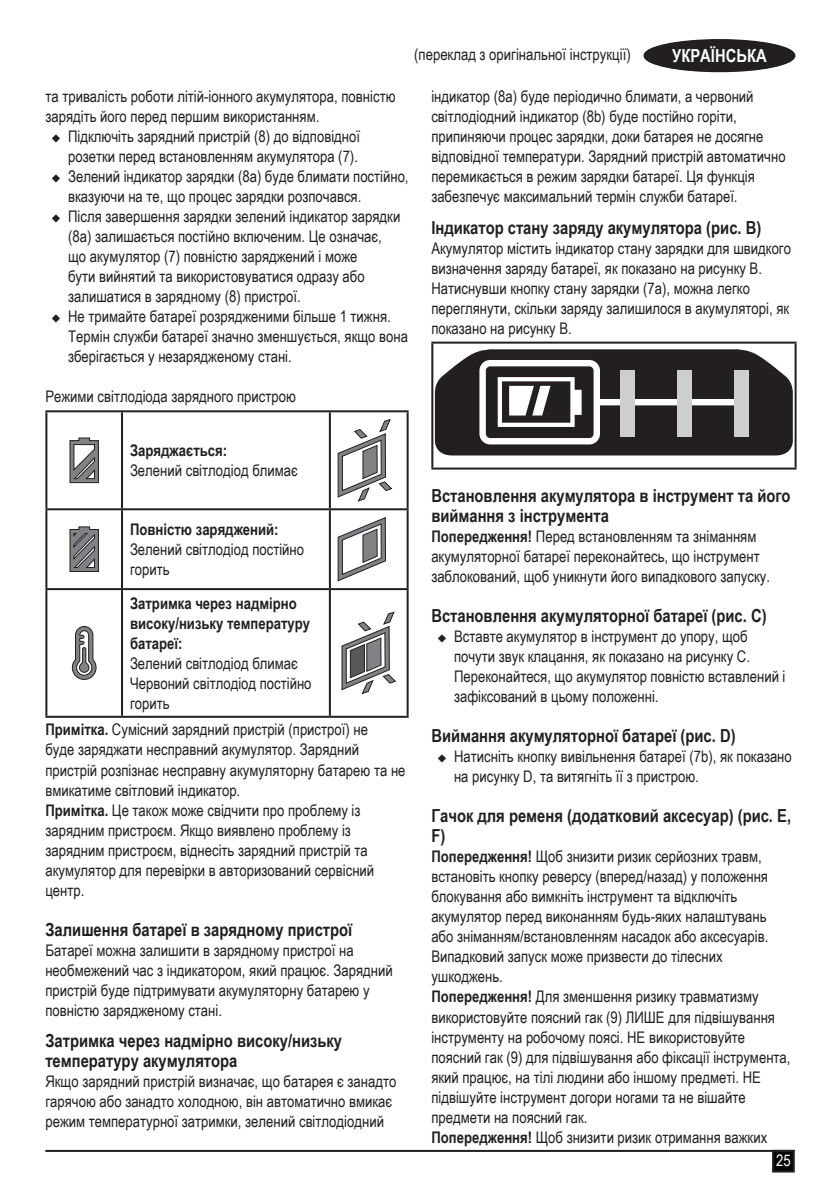
<style>
.page{position:relative;width:840px;height:1191px;background:#fff}
.page>*{position:absolute;margin:0;border:0;box-sizing:border-box;transform-origin:0 0}
.t1{font:700 18px/20px "Arial Narrow";color:#231f20}
.t2{font:700 18px "Arial Narrow";color:#fff}
.body{font:16px/20px "Arial Narrow";color:#231f20}
.bullet1{font:16px/20px "Arial Narrow";color:#231f20}
.body-2{font:700 16px/20px "Arial Narrow";color:#231f20}
.t3{font:16px "Arial Narrow";color:#fff}
.s1{font-weight:700}
</style>
<div class="page">
<hr style="left:45px;top:1149px;width:749px;height:2px;background:#231f20">
<div style="left:772px;top:1150px;width:21px;height:21px;background:#060606"></div>
<div style="left:771px;top:1149px;width:23px;height:23px;border:2px solid #231f20"></div>
<div style="left:643px;top:39px;width:152px;height:33px;border:2px solid #231f20;border-radius:50%"></div>
<div style="left:644px;top:40px;width:150px;height:31px;background:#231f20;border-radius:50%"></div>
<div style="left:644px;top:40px;width:150px;height:31px;border:1px solid #231f20;border-radius:50%"></div>
<hr style="left:45px;top:410px;width:77px;height:2px;background:#231f20">
<hr style="left:45px;top:412px;width:2px;height:96px;background:#231f20">
<hr style="left:122px;top:410px;width:208px;height:2px;background:#231f20">
<hr style="left:121px;top:412px;width:2px;height:96px;background:#231f20">
<hr style="left:330px;top:410px;width:78px;height:2px;background:#231f20">
<hr style="left:329px;top:412px;width:2px;height:96px;background:#231f20">
<hr style="left:406px;top:412px;width:2px;height:96px;background:#231f20">
<hr style="left:45px;top:508px;width:77px;height:2px;background:#231f20">
<hr style="left:45px;top:510px;width:2px;height:78px;background:#231f20">
<hr style="left:122px;top:508px;width:208px;height:2px;background:#231f20">
<hr style="left:121px;top:510px;width:2px;height:78px;background:#231f20">
<hr style="left:330px;top:508px;width:78px;height:2px;background:#231f20">
<hr style="left:329px;top:510px;width:2px;height:78px;background:#231f20">
<hr style="left:406px;top:510px;width:2px;height:78px;background:#231f20">
<hr style="left:45px;top:588px;width:77px;height:2px;background:#231f20">
<hr style="left:45px;top:590px;width:2px;height:126px;background:#231f20">
<hr style="left:122px;top:588px;width:208px;height:2px;background:#231f20">
<hr style="left:121px;top:590px;width:2px;height:126px;background:#231f20">
<hr style="left:330px;top:588px;width:78px;height:2px;background:#231f20">
<hr style="left:329px;top:590px;width:2px;height:126px;background:#231f20">
<hr style="left:406px;top:590px;width:2px;height:126px;background:#231f20">
<hr style="left:45px;top:716px;width:77px;height:2px;background:#231f20">
<hr style="left:122px;top:716px;width:208px;height:2px;background:#231f20">
<hr style="left:330px;top:716px;width:78px;height:2px;background:#231f20">
<svg style="left:69px;top:437px;width:30px;height:46px"></svg>
<svg style="left:337px;top:419px;width:55px;height:83px"></svg>
<svg style="left:69px;top:526px;width:30px;height:46px"></svg>
<svg style="left:337px;top:517px;width:49px;height:64px"></svg>
<svg style="left:72px;top:626px;width:24px;height:54px"></svg>
<svg style="left:341px;top:611px;width:55px;height:83px"></svg>
<hr style="left:431px;top:342px;width:365px;height:2px;background:#231f20">
<hr style="left:431px;top:344px;width:2px;height:123px;background:#231f20">
<hr style="left:794px;top:344px;width:2px;height:123px;background:#231f20">
<hr style="left:431px;top:467px;width:365px;height:2px;background:#231f20">
<svg style="left:434px;top:349px;width:358px;height:106px"></svg>
<div style="left:620px;top:370px;width:14px;height:66px;background:#cdced0"></div>
<div style="left:677px;top:370px;width:14px;height:66px;background:#cdced0"></div>
<div style="left:733px;top:370px;width:14px;height:66px;background:#cdced0"></div>
<p class="body" style="left:414px;top:43px;width:218px">(переклад з оригінальної інструкції)</p>
<p class="t2" style="left:671px;top:42px;width:96px">УКРАЇНСЬКА</p>
<p class="bullet1" style="left:45px;top:86px;width:351px">та тривалість роботи літій-іонного акумулятора, повністю зарядіть його перед першим використанням.</p>
<p class="bullet1" style="left:51px;top:126px;width:310px;text-align:right">◆ Підключіть зарядний пристрій (8) до відповідної розетки перед встановленням акумулятора (7).</p>
<p class="bullet1" style="left:68px;top:166px;width:342px;text-indent:-17px">◆ Зелений індикатор зарядки (8a) буде блимати постійно, вказуючи на те, що процес зарядки розпочався.</p>
<p class="bullet1" style="left:68px;top:206px;width:333px;text-indent:-17px">◆ Після завершення зарядки зелений індикатор зарядки (8a) залишається постійно включеним. Це означає, що акумулятор (7) повністю заряджений і може<br>бути вийнятий та використовуватися одразу або залишатися в зарядному (8) пристрої.</p>
<p class="bullet1" style="left:68px;top:306px;width:341px;text-indent:-17px">◆ Не тримайте батареї розрядженими більше 1 тижня.<br>Термін служби батареї значно зменшується, якщо вона зберігається у незарядженому стані.</p>
<p class="body" style="left:45px;top:386px;width:252px">Режими світлодіода зарядного пристрою</p>
<p class="body-2" style="left:130px;top:440px;width:99px">Заряджається:</p>
<p class="body" style="left:130px;top:460px;width:169px">Зелений світлодіод блимає</p>
<p class="body-2" style="left:130px;top:518px;width:150px">Повністю заряджений:</p>
<p class="body" style="left:130px;top:539px;width:175px">Зелений світлодіод постійно горить</p>
<p class="body-2" style="left:130px;top:592px;width:182px">Затримка через надмірно високу/низьку температуру батареї:</p>
<p class="body" style="left:130px;top:652px;width:169px">Зелений світлодіод блимає</p>
<p class="body" style="left:130px;top:672px;width:183px">Червоний світлодіод постійно горить</p>
<p class="body" style="left:45px;top:719px;width:361px"><span class="s1">Примітка.</span> Сумісний зарядний пристрій (пристрої) не<br>буде заряджати несправний акумулятор. Зарядний пристрій розпізнає несправну акумуляторну батарею та не вмикатиме світловий індикатор.</p>
<p class="body" style="left:45px;top:799px;width:330px"><span class="s1">Примітка.</span> Це також може свідчити про проблему із зарядним пристроєм. Якщо виявлено проблему із зарядним пристроєм, віднесіть зарядний пристрій та акумулятор для перевірки в авторизований сервісний центр.</p>
<p class="t1" style="left:45px;top:918px;width:308px">Залишення батареї в зарядному пристрої</p>
<p class="body" style="left:45px;top:939px;width:348px">Батареї можна залишити в зарядному пристрої на необмежений час з індикатором, який працює. Зарядний пристрій буде підтримувати акумуляторну батарею у повністю зарядженому стані.</p>
<p class="t1" style="left:45px;top:1030px;width:298px">Затримка через надмірно високу/низьку температуру акумулятора</p>
<p class="body" style="left:45px;top:1071px;width:352px">Якщо зарядний пристрій визначає, що батарея є занадто гарячою або занадто холодною, він автоматично вмикає режим температурної затримки, зелений світлодіодний</p>
<p class="body" style="left:431px;top:86px;width:355px">індикатор (8a) буде періодично блимати, а червоний світлодіодний індикатор (8b) буде постійно горіти, припиняючи процес зарядки, доки батарея не досягне відповідної температури. Зарядний пристрій автоматично перемикається в режим зарядки батареї. Ця функція забезпечує максимальний термін служби батареї.</p>
<p class="t1" style="left:431px;top:216px;width:331px">Індикатор стану заряду акумулятора (рис. B)</p>
<p class="body" style="left:431px;top:237px;width:361px">Акумулятор містить індикатор стану зарядки для швидкого визначення заряду батареї, як показано на рисунку B.<br>Натиснувши кнопку стану зарядки (7a), можна легко переглянути, скільки заряду залишилося в акумуляторі, як показано на рисунку B.</p>
<p class="t1" style="left:431px;top:484px;width:360px">Встановлення акумулятора в інструмент та його виймання з інструмента</p>
<p class="body" style="left:431px;top:525px;width:340px"><span class="s1">Попередження!</span> Перед встановленням та зніманням акумуляторної батареї переконайтесь, що інструмент заблокований, щоб уникнути його випадкового запуску.</p>
<p class="t1" style="left:431px;top:605px;width:336px">Встановлення акумуляторної батареї (рис. C)</p>
<p class="bullet1" style="left:454px;top:626px;width:333px;text-indent:-17px">◆ Вставте акумулятор в інструмент до упору, щоб почути звук клацання, як показано на рисунку С.<br>Переконайтеся, що акумулятор повністю вставлений і зафіксований в цьому положенні.</p>
<p class="t1" style="left:431px;top:725px;width:305px">Виймання акумуляторної батареї (рис. D)</p>
<p class="bullet1" style="left:454px;top:746px;width:339px;text-indent:-17px">◆ Натисніть кнопку вивільнення батареї (7b), як показано на рисунку D, та витягніть її з пристрою.</p>
<p class="t1" style="left:431px;top:805px;width:361px">Гачок для ременя (додатковий аксесуар) (рис. E,<br>F)</p>
<p class="body" style="left:431px;top:846px;width:338px"><span class="s1">Попередження!</span> Щоб знизити ризик серйозних травм, встановіть кнопку реверсу (вперед/назад) у положення блокування або вимкніть інструмент та відключіть акумулятор перед виконанням будь-яких налаштувань або зніманням/встановленням насадок або аксесуарів.<br>Випадковий запуск може призвести до тілесних ушкоджень.</p>
<p class="body" style="left:431px;top:986px;width:360px"><span class="s1">Попередження!</span> Для зменшення ризику травматизму використовуйте поясний гак (9) ЛИШЕ для підвішування інструменту на робочому поясі. НЕ використовуйте поясний гак (9) для підвішування або фіксації інструмента, який працює, на тілі людини або іншому предметі. НЕ підвішуйте інструмент догори ногами та не вішайте предмети на поясний гак.</p>
<p class="body" style="left:431px;top:1126px;width:337px"><span class="s1">Попередження!</span> Щоб знизити ризик отримання важких</p>
<p class="t3" style="left:775px;top:1148px;width:16px">25</p>
</div>
